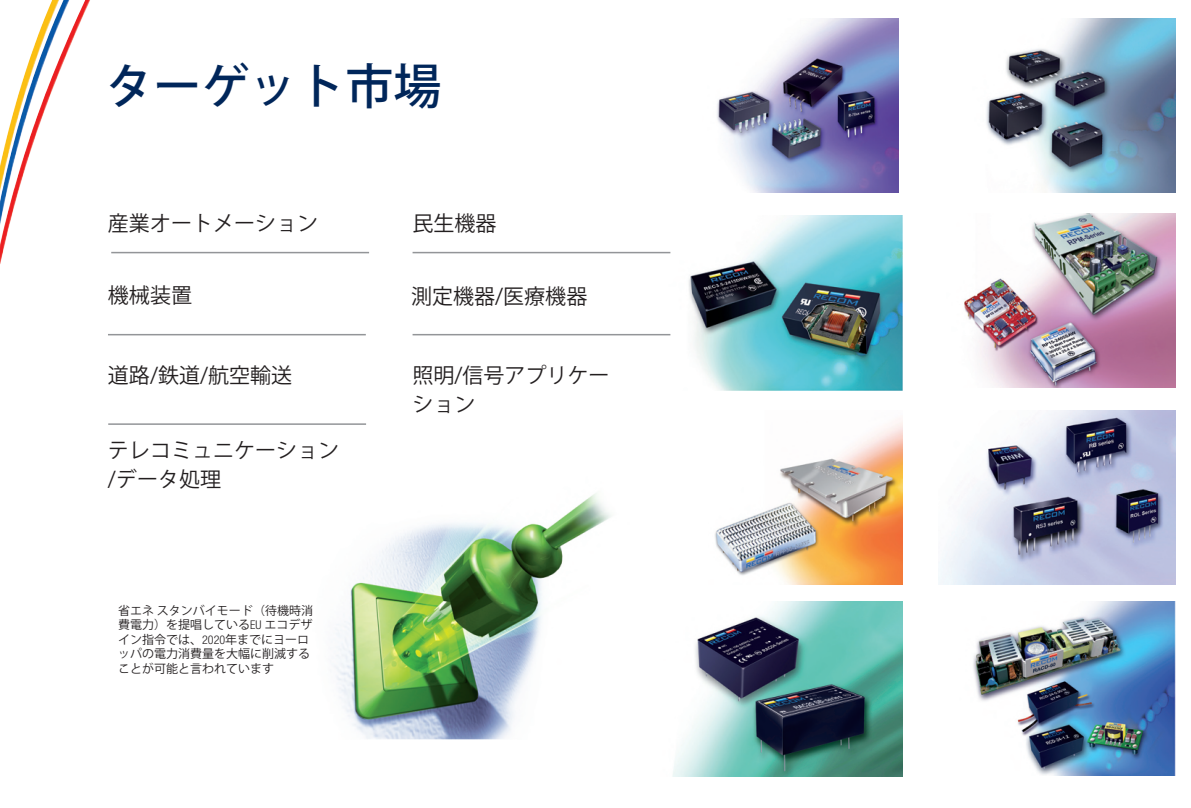
<style>
.page{position:relative;width:1191px;height:808px;background:#fff}
.page>*{position:absolute;margin:0;border:0;box-sizing:border-box;transform-origin:0 0}
.t1{font:500 48px "Koz Go Pro";color:#00265a}
.t2{font:21px/28.8px "Koz Go Pro";color:#231f20}
.t3{font:12px/14.4px "Koz Go Pro";color:#231f20}
.s1{font-family:"Helvetica Neue";font-weight:300;font-stretch:condensed}
</style>
<div class="page">
<img style="left:334px;top:493px;width:277px;height:246px">
<hr style="left:111px;top:252px;width:258px;height:1px;background:#939598">
<hr style="left:108px;top:334px;width:258px;height:1px;background:#939598">
<hr style="left:108px;top:423px;width:258px;height:2px;background:#939598">
<img style="left:986px;top:18px;width:189px;height:175px">
<img style="left:664px;top:216px;width:238px;height:174px">
<img style="left:964px;top:213px;width:211px;height:175px">
<img style="left:939px;top:410px;width:236px;height:175px">
<img style="left:673px;top:601px;width:229px;height:175px">
<img style="left:973px;top:601px;width:202px;height:175px">
<img style="left:717px;top:18px;width:181px;height:175px">
<img style="left:715px;top:421px;width:187px;height:164px">
<hr style="left:412px;top:252px;width:258px;height:1px;background:#939598">
<hr style="left:412px;top:334px;width:258px;height:1px;background:#939598">
<img style="left:78px;top:1px;width:7px;height:15px">
<h1 class="t1" style="left:105px;top:55px;width:337px">ターゲット市場</h1>
<h2 class="t2" style="left:108px;top:209px;width:211px">産業オートメーション</h2>
<h2 class="t2" style="left:108px;top:281px;width:85px">機械装置</h2>
<h2 class="t2" style="left:108px;top:362px;width:186px">道路/鉄道/航空輸送</h2>
<h2 class="t2" style="left:108px;top:437px;width:232px">テレコミュニケーション/データ処理</h2>
<p class="t3" style="left:118px;top:604px;width:196px">省エネ スタンバイモード（待機時消費電力）を提唱している<span class="s1">EU</span> エコデザイン指令では、<span class="s1">2020</span>年までにヨーロッパの電力消費量を大幅に削減することが可能と言われています</p>
<h2 class="t2" style="left:412px;top:209px;width:85px">民生機器</h2>
<h2 class="t2" style="left:411px;top:282px;width:178px">測定機器/医療機器</h2>
<h2 class="t2" style="left:412px;top:362px;width:199px">照明/信号アプリケーション</h2>
</div>
